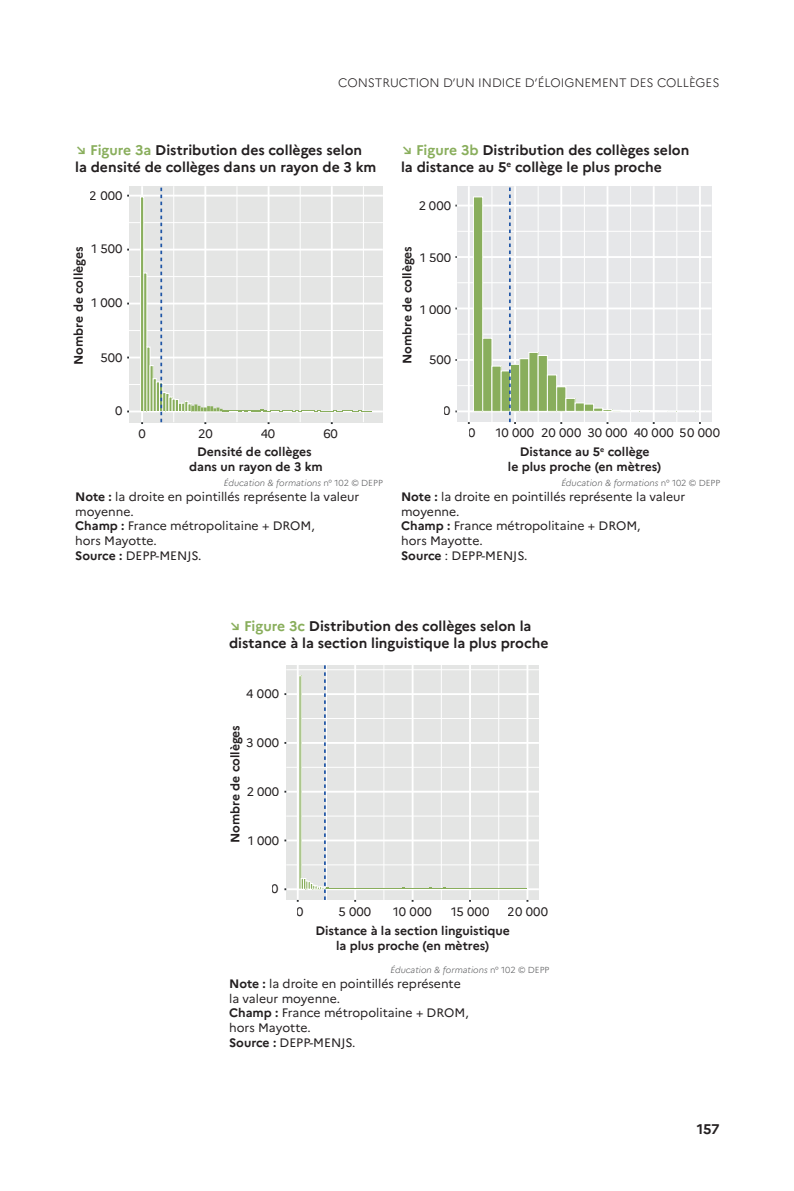
<style>
.page{position:relative;width:794px;height:1191px;background:#fff}
.page>*{position:absolute;margin:0;border:0;box-sizing:border-box;transform-origin:0 0}
.t1{font:700 14px/16.8px "Marianne";color:#231f20}
.t2{font:12.25px/14.7px "Marianne";color:#231f20}
.t3{font:700 12.25px/14.7px "Marianne";color:#231f20;text-align:center}
.t4{font:300 12.25px "Marianne";color:#231f20}
.t5{font:italic 300 8.75px "Marianne";color:#57585a}
.s1{color:#89ae5c}
.s2{font-style:normal}
.s3{font-weight:700}
</style>
<div class="page">
<div style="left:129px;top:186px;width:254px;height:236px;background:#e4e5e4"></div>
<hr style="left:129px;top:384px;width:254px;height:1px;background:#fff">
<hr style="left:129px;top:330px;width:254px;height:1px;background:#fff">
<hr style="left:129px;top:276px;width:254px;height:1px;background:#fff">
<hr style="left:129px;top:222px;width:254px;height:1px;background:#fff">
<hr style="left:173px;top:186px;width:1px;height:236px;background:#fff">
<hr style="left:236px;top:186px;width:1px;height:236px;background:#fff">
<hr style="left:300px;top:186px;width:1px;height:236px;background:#fff">
<hr style="left:363px;top:186px;width:1px;height:236px;background:#fff">
<hr style="left:129px;top:410px;width:254px;height:2px;background:#fff">
<hr style="left:129px;top:356px;width:254px;height:2px;background:#fff">
<hr style="left:129px;top:303px;width:254px;height:1px;background:#fff">
<hr style="left:129px;top:249px;width:254px;height:1px;background:#fff">
<hr style="left:129px;top:195px;width:254px;height:2px;background:#fff">
<hr style="left:141px;top:186px;width:2px;height:236px;background:#fff">
<hr style="left:204px;top:186px;width:2px;height:236px;background:#fff">
<hr style="left:268px;top:186px;width:1px;height:236px;background:#fff">
<hr style="left:331px;top:186px;width:2px;height:236px;background:#fff">
<div style="left:140px;top:197px;width:4px;height:215px;border:1px solid #fff"></div>
<div style="left:143px;top:273px;width:4px;height:139px;border:1px solid #fff"></div>
<div style="left:147px;top:347px;width:3px;height:65px;border:1px solid #fff"></div>
<div style="left:153px;top:378px;width:4px;height:34px;border:1px solid #fff"></div>
<div style="left:156px;top:382px;width:4px;height:30px;border:1px solid #fff"></div>
<div style="left:159px;top:383px;width:4px;height:29px;border:1px solid #fff"></div>
<div style="left:162px;top:392px;width:4px;height:20px;border:1px solid #fff"></div>
<div style="left:166px;top:393px;width:3px;height:19px;border:1px solid #fff"></div>
<svg style="left:172px;top:399px;width:199px;height:13px"></svg>
<svg style="left:160px;top:187px;width:2px;height:235px"></svg>
<div style="left:457px;top:186px;width:254px;height:236px;background:#e6e7e9"></div>
<hr style="left:457px;top:385px;width:254px;height:1px;background:#fff">
<hr style="left:457px;top:334px;width:254px;height:1px;background:#fff">
<hr style="left:457px;top:282px;width:254px;height:1px;background:#fff">
<hr style="left:457px;top:231px;width:254px;height:1px;background:#fff">
<hr style="left:491px;top:186px;width:1px;height:236px;background:#fff">
<hr style="left:538px;top:186px;width:1px;height:236px;background:#fff">
<hr style="left:584px;top:186px;width:1px;height:236px;background:#fff">
<hr style="left:630px;top:186px;width:1px;height:236px;background:#fff">
<hr style="left:676px;top:186px;width:1px;height:236px;background:#fff">
<hr style="left:457px;top:410px;width:254px;height:2px;background:#fff">
<hr style="left:457px;top:359px;width:254px;height:2px;background:#fff">
<hr style="left:457px;top:307px;width:254px;height:2px;background:#fff">
<hr style="left:457px;top:256px;width:254px;height:2px;background:#fff">
<hr style="left:457px;top:205px;width:254px;height:1px;background:#fff">
<hr style="left:468px;top:186px;width:2px;height:236px;background:#fff">
<hr style="left:560px;top:186px;width:2px;height:236px;background:#fff">
<hr style="left:606px;top:186px;width:2px;height:236px;background:#fff">
<hr style="left:653px;top:186px;width:1px;height:236px;background:#fff">
<hr style="left:699px;top:186px;width:2px;height:236px;background:#fff">
<div style="left:473px;top:197px;width:10px;height:214px;background:#89ae5c"></div>
<div style="left:473px;top:197px;width:10px;height:214px;border:1px solid #fff"></div>
<div style="left:483px;top:338px;width:9px;height:73px;background:#89ae5c"></div>
<div style="left:482px;top:338px;width:10px;height:73px;border:1px solid #fff"></div>
<div style="left:492px;top:366px;width:9px;height:45px;background:#89ae5c"></div>
<div style="left:501px;top:371px;width:9px;height:40px;background:#89ae5c"></div>
<div style="left:501px;top:371px;width:9px;height:40px;border:1px solid #fff"></div>
<div style="left:510px;top:364px;width:9px;height:47px;background:#89ae5c"></div>
<div style="left:519px;top:359px;width:10px;height:52px;background:#89ae5c"></div>
<div style="left:519px;top:358px;width:10px;height:53px;border:1px solid #fff"></div>
<div style="left:529px;top:352px;width:9px;height:59px;background:#89ae5c"></div>
<div style="left:538px;top:355px;width:9px;height:56px;background:#89ae5c"></div>
<div style="left:538px;top:355px;width:9px;height:56px;border:1px solid #fff"></div>
<div style="left:547px;top:375px;width:9px;height:36px;background:#89ae5c"></div>
<div style="left:547px;top:375px;width:10px;height:36px;border:1px solid #fff"></div>
<div style="left:556px;top:387px;width:10px;height:24px;background:#89ae5c"></div>
<div style="left:556px;top:386px;width:10px;height:25px;border:1px solid #fff"></div>
<div style="left:566px;top:398px;width:9px;height:13px;background:#89ae5c"></div>
<div style="left:565px;top:398px;width:10px;height:13px;border:1px solid #fff"></div>
<div style="left:575px;top:403px;width:9px;height:8px;background:#89ae5c"></div>
<div style="left:575px;top:403px;width:9px;height:8px;border:1px solid #fff"></div>
<div style="left:584px;top:404px;width:9px;height:7px;background:#89ae5c"></div>
<div style="left:584px;top:404px;width:10px;height:7px;border:1px solid #fff"></div>
<svg style="left:593px;top:408px;width:84px;height:4px"></svg>
<svg style="left:509px;top:186px;width:7px;height:238px"></svg>
<div style="left:286px;top:665px;width:253px;height:235px;background:#e4e5e4"></div>
<hr style="left:286px;top:864px;width:253px;height:1px;background:#fff">
<hr style="left:286px;top:815px;width:253px;height:1px;background:#fff">
<hr style="left:286px;top:767px;width:253px;height:1px;background:#fff">
<hr style="left:286px;top:718px;width:253px;height:1px;background:#fff">
<hr style="left:286px;top:669px;width:253px;height:1px;background:#fff">
<hr style="left:286px;top:888px;width:253px;height:2px;background:#fff">
<hr style="left:286px;top:839px;width:253px;height:2px;background:#fff">
<hr style="left:286px;top:790px;width:253px;height:2px;background:#fff">
<hr style="left:286px;top:742px;width:253px;height:2px;background:#fff">
<hr style="left:286px;top:693px;width:253px;height:2px;background:#fff">
<svg style="left:297px;top:665px;width:231px;height:236px"></svg>
<p class="t4" style="left:338px;top:75px;width:383px">CONSTRUCTION D’UN INDICE D’ÉLOIGNEMENT DES COLLÈGES</p>
<p class="t1" style="left:75px;top:141px;width:303px"><span class="s1">↘ Figure 3a</span> Distribution des collèges selon la densité de collèges dans un rayon de 3 km</p>
<p class="t1" style="left:401px;top:141px;width:290px"><span class="s1">↘ Figure 3b</span> Distribution des collèges selon la distance au 5<sup>e</sup> collège le plus proche</p>
<p class="t2" style="left:90px;top:188px;width:34px">2 000</p>
<p class="t2" style="left:418px;top:198px;width:34px">2 000</p>
<p class="t2" style="left:91px;top:242px;width:33px">1 500</p>
<p class="t3" style="left:71px;top:365px;width:120px;rotate:-90deg">Nombre de collèges</p>
<p class="t2" style="left:91px;top:295px;width:33px">1 000</p>
<p class="t2" style="left:100px;top:350px;width:24px">500</p>
<p class="t3" style="left:400px;top:364px;width:120px;rotate:-90deg">Nombre de collèges</p>
<p class="t2" style="left:420px;top:250px;width:33px">1 500</p>
<p class="t2" style="left:420px;top:302px;width:33px">1 000</p>
<p class="t2" style="left:429px;top:352px;width:24px">500</p>
<p class="t2" style="left:115px;top:403px;width:9px">0</p>
<p class="t2" style="left:444px;top:403px;width:9px">0</p>
<p class="t2" style="left:138px;top:426px;width:9px">0</p>
<p class="t2" style="left:198px;top:426px;width:16px">20</p>
<p class="t2" style="left:260px;top:426px;width:16px">40</p>
<p class="t2" style="left:323px;top:426px;width:16px">60</p>
<p class="t2" style="left:469px;top:425px;width:9px">0</p>
<p class="t2" style="left:496px;top:425px;width:226px">10 000 20 000 30 000 40 000 50 000</p>
<p class="t3" style="left:189px;top:445px;width:135px">Densité de collèges dans un rayon de 3 km</p>
<p class="t3" style="left:508px;top:444px;width:155px">Distance au 5<sup>e</sup> collège<br>le plus proche (en mètres)</p>
<p class="t5" style="left:224px;top:478px;width:160px">Éducation &amp; formations <span class="s2">n° 102 © DEPP</span></p>
<p class="t2" style="left:75px;top:489px;width:286px"><span class="s3">Note :</span> la droite en pointillés représente la valeur moyenne.<br><span class="s3">Champ :</span> France métropolitaine + DROM,<br>hors Mayotte.<br><span class="s3">Source :</span> DEPP-MENJS.</p>
<p class="t5" style="left:561px;top:478px;width:160px">Éducation &amp; formations <span class="s2">n° 102 © DEPP</span></p>
<p class="t2" style="left:401px;top:489px;width:286px"><span class="s3">Note :</span> la droite en pointillés représente la valeur moyenne.<br><span class="s3">Champ :</span> France métropolitaine + DROM,<br>hors Mayotte.<br><span class="s3">Source</span> : DEPP-MENJS.</p>
<p class="t1" style="left:229px;top:618px;width:321px"><span class="s1">↘ Figure 3c</span> Distribution des collèges selon la distance à la section linguistique la plus proche</p>
<p class="t2" style="left:246px;top:686px;width:34px">4 000</p>
<p class="t3" style="left:228px;top:843px;width:120px;rotate:-90deg">Nombre de collèges</p>
<p class="t2" style="left:246px;top:735px;width:34px">3 000</p>
<p class="t2" style="left:246px;top:784px;width:34px">2 000</p>
<p class="t2" style="left:248px;top:833px;width:33px">1 000</p>
<p class="t2" style="left:272px;top:881px;width:9px">0</p>
<p class="t2" style="left:297px;top:904px;width:9px">0</p>
<p class="t2" style="left:338px;top:904px;width:34px">5 000</p>
<p class="t2" style="left:393px;top:904px;width:40px">10 000</p>
<p class="t2" style="left:451px;top:904px;width:40px">15 000</p>
<p class="t2" style="left:508px;top:904px;width:42px">20 000</p>
<p class="t3" style="left:315px;top:923px;width:196px">Distance à la section linguistique la plus proche (en mètres)</p>
<p class="t5" style="left:390px;top:964px;width:160px">Éducation &amp; formations <span class="s2">n° 102 © DEPP</span></p>
<p class="t2" style="left:229px;top:976px;width:241px"><span class="s3">Note :</span> la droite en pointillés représente la valeur moyenne.<br><span class="s3">Champ :</span> France métropolitaine + DROM, hors Mayotte.<br><span class="s3">Source :</span> DEPP-MENJS.</p>
<p class="t1" style="left:697px;top:1120px;width:24px">157</p>
</div>
